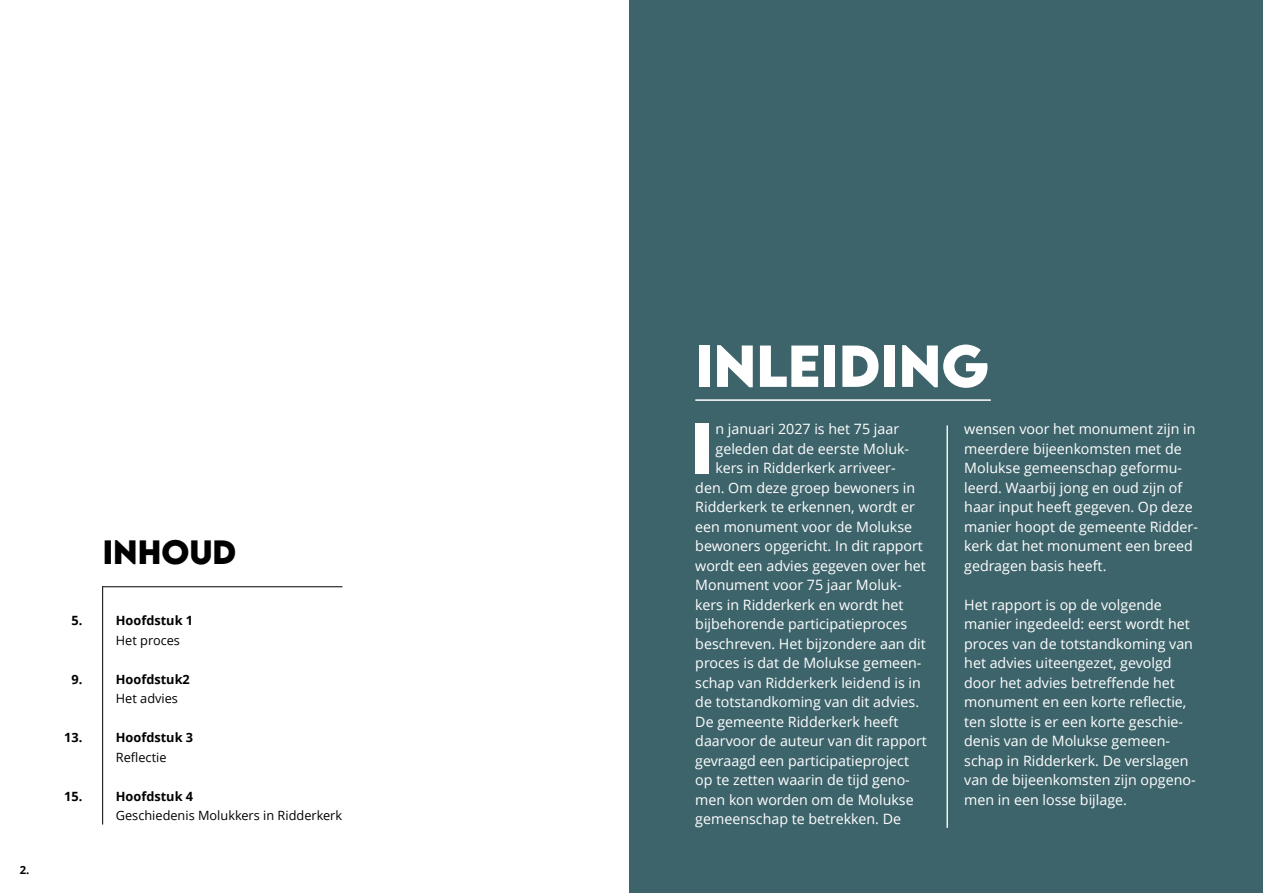
<style>
.page{position:relative;width:1263px;height:893px;background:#fff}
.page>*{position:absolute;margin:0;border:0;box-sizing:border-box;transform-origin:0 0}
.t1{font:700 63.75px "LEMONMILK";color:#fff}
.t2{font:700 52.5px "LEMONMILK";color:#fff}
.t3{font:700 30px "LEMONMILK";color:#000}
.t4{font:14.25px/19.5px "Open Sans";color:#fff}
.t5{font:12.75px "Open Sans";color:#000}
.t6{font:700 12.75px "Open Sans";color:#000}
.t7{font:700 11.25px "Open Sans";color:#000}
</style>
<div class="page">
<div style="left:630px;top:0;width:633px;height:893px;background:#3e646b"></div>
<hr style="left:695px;top:399px;width:296px;height:2px;background:#fff">
<hr style="left:947px;top:426px;width:1px;height:402px;background:#fff">
<hr style="left:103px;top:586px;width:239px;height:1px;background:#000">
<hr style="left:102px;top:586px;width:1px;height:238px;background:#000">
<p class="t7" style="left:20px;top:862px;width:11px">2.</p>
<p class="t6" style="left:72px;top:611px;width:12px">5.</p>
<p class="t6" style="left:72px;top:670px;width:12px">9.</p>
<p class="t6" style="left:64px;top:728px;width:20px">13.</p>
<p class="t6" style="left:64px;top:787px;width:20px">15.</p>
<h3 class="t3" style="left:103px;top:532px;width:135px">INHOUD</h3>
<p class="t6" style="left:116px;top:611px;width:79px">Hoofdstuk 1</p>
<p class="t5" style="left:116px;top:631px;width:66px">Het proces</p>
<p class="t6" style="left:116px;top:670px;width:75px">Hoofdstuk2</p>
<p class="t5" style="left:116px;top:690px;width:64px">Het advies</p>
<p class="t6" style="left:116px;top:728px;width:79px">Hoofdstuk 3</p>
<p class="t5" style="left:116px;top:748px;width:52px">Reflectie</p>
<p class="t6" style="left:116px;top:787px;width:79px">Hoofdstuk 4</p>
<p class="t5" style="left:116px;top:807px;width:228px">Geschiedenis Molukkers in Ridderkerk</p>
<h2 class="t2" style="left:695px;top:330px;width:296px">INLEIDING</h2>
<h1 class="t1" style="left:691px;top:405px;width:24px">I</h1>
<p class="t4" style="left:715px;top:419px;width:185px">n januari 2027 is het 75 jaar</p>
<p class="t4" style="left:964px;top:419px;width:235px">wensen voor het monument zijn in meerdere bijeenkomsten met de<br>Molukse gemeenschap geformu&shy;leerd. Waarbij jong en oud zijn of haar input heeft gegeven. Op deze manier hoopt de gemeente Ridder&shy;kerk dat het monument een breed gedragen basis heeft.</p>
<p class="t4" style="left:964px;top:594px;width:233px">Het rapport is op de volgende manier ingedeeld: eerst wordt het proces van de totstandkoming van het advies uiteengezet, gevolgd door het advies betreffende het monument en een korte reflectie, ten slotte is er een korte geschie&shy;denis van de Molukse gemeen&shy;schap in Ridderkerk. De verslagen van de bijeenkomsten zijn opgeno&shy;men in een losse bijlage.</p>
<p class="t4" style="left:715px;top:438px;width:195px">geleden dat de eerste Moluk-</p>
<p class="t4" style="left:715px;top:458px;width:182px">kers in Ridderkerk arriveer-</p>
<p class="t4" style="left:695px;top:477px;width:221px">den. Om deze groep bewoners in</p>
<p class="t4" style="left:695px;top:497px;width:221px">Ridderkerk te erkennen, wordt er</p>
<p class="t4" style="left:695px;top:516px;width:218px">een monument voor de Molukse</p>
<p class="t4" style="left:695px;top:536px;width:229px">bewoners opgericht. In dit rapport</p>
<p class="t4" style="left:695px;top:555px;width:232px">wordt een advies gegeven over het</p>
<p class="t4" style="left:695px;top:575px;width:208px">Monument voor 75 jaar Moluk-</p>
<p class="t4" style="left:695px;top:594px;width:210px">kers in Ridderkerk en wordt het</p>
<p class="t4" style="left:695px;top:614px;width:213px">bijbehorende participatieproces</p>
<p class="t4" style="left:695px;top:633px;width:232px">beschreven. Het bijzondere aan dit</p>
<p class="t4" style="left:695px;top:653px;width:228px">proces is dat de Molukse gemeen-</p>
<p class="t4" style="left:695px;top:672px;width:227px">schap van Ridderkerk leidend is in</p>
<p class="t4" style="left:695px;top:692px;width:225px">de totstandkoming van dit advies.</p>
<p class="t4" style="left:695px;top:711px;width:205px">De gemeente Ridderkerk heeft</p>
<p class="t4" style="left:695px;top:731px;width:233px">daarvoor de auteur van dit rapport</p>
<p class="t4" style="left:695px;top:750px;width:215px">gevraagd een participatieproject</p>
<p class="t4" style="left:695px;top:770px;width:216px">op te zetten waarin de tijd geno-</p>
<p class="t4" style="left:695px;top:789px;width:220px">men kon worden om de Molukse</p>
<p class="t4" style="left:695px;top:809px;width:207px">gemeenschap te betrekken. De</p>
</div>
